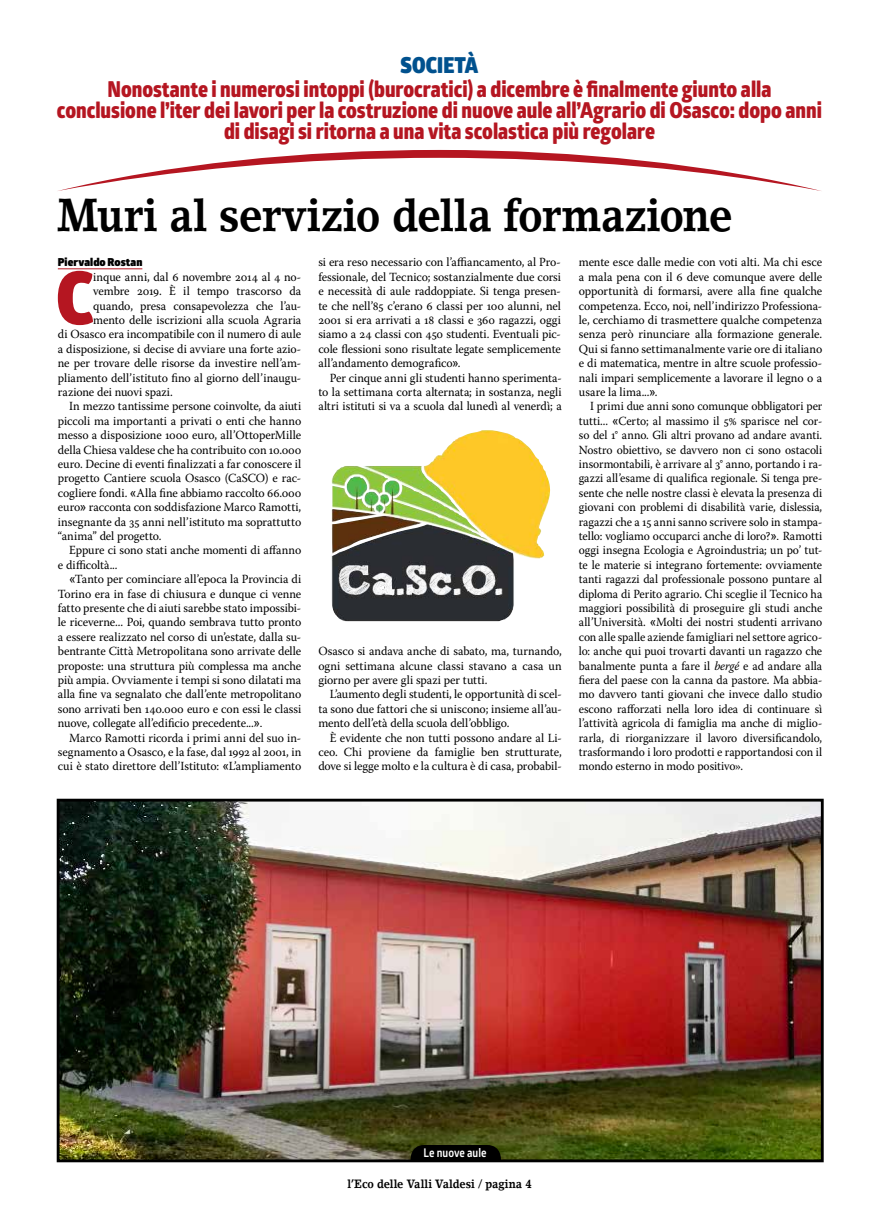
<style>
.page{position:relative;width:879px;height:1219px;background:#fff}
.page>*{position:absolute;margin:0;border:0;box-sizing:border-box;transform-origin:0 0}
.t1{font:900 72.4px "Glober";color:#b51621;scale:.88 1}
.t2{font:700 46px "Lino Letter Std";letter-spacing:-.01em;color:#000;scale:.88 1}
.t3{font:800 22px/21px "Glober";color:#b51621;text-align:center;scale:.88 1}
.t4{font:900 22px "Glober";letter-spacing:.01em;color:#00518e;scale:.88 1}
.t5{font:12.4px/14.4px "Warnock Pro";letter-spacing:-.005em;color:#000;text-align:justify;scale:.96 1}
.t6{font:12.4px/14.4px "Warnock Pro";letter-spacing:-.005em;color:#000;text-align:justify;scale:.94 1}
.t7{font:700 12px "Lino Letter Std";letter-spacing:-.005em;color:#000;scale:.88 1}
.t8{font:700 12px "Glober";color:#fff;scale:.88 1}
.t9{font:900 11px "Glober";letter-spacing:.005em;color:#000}
.s1{font-family:"Arial"}
.s2{font-style:italic}
</style>
<div class="page">
<svg style="left:58px;top:150px;width:763px;height:41px"></svg>
<hr style="left:58px;top:269px;width:84px;height:1px;background:#b51621">
<img style="left:61px;top:803px;width:758px;height:355px">
<div style="left:57px;top:799px;width:766px;height:363px;border:3px solid #000"></div>
<svg style="left:409px;top:1145px;width:93px;height:16px"></svg>
<img style="left:331px;top:430px;width:220px;height:129px">
<h3 class="t4" style="left:400px;top:48px;width:90px">SOCIETÀ</h3>
<h3 class="t3" style="left:57px;top:79px;width:871px">Nonostante i numerosi intoppi (burocratici) a dicembre è finalmente giunto alla conclusione l’iter dei lavori per la costruzione di nuove aule all’Agrario di Osasco: dopo anni di disagi si ritorna a una vita scolastica più regolare</h3>
<h2 class="t2" style="left:57px;top:187px;width:770px">Muri al servizio della formazione</h2>
<p class="t9" style="left:58px;top:254px;width:86px">Piervaldo Rostan</p>
<h1 class="t1" style="left:56px;top:242px;width:43px">C</h1>
<p class="t5" style="left:93px;top:269px;width:218px">inque anni, dal 6 novembre 2014 al 4 no-</p>
<p class="t5" style="left:93px;top:284px;width:218px">vembre 2019. È il tempo trascorso da</p>
<p class="t5" style="left:93px;top:298px;width:218px">quando, presa consapevolezza che l’au-</p>
<p class="t5" style="left:93px;top:313px;width:218px">mento delle iscrizioni alla scuola Agraria</p>
<p class="t5" style="left:58px;top:327px;width:255px">di Osasco era incompatibile con il numero di aule</p>
<p class="t5" style="left:58px;top:341px;width:255px">a disposizione, si decise di avviare una forte azio-</p>
<p class="t5" style="left:58px;top:356px;width:255px">ne per trovare delle risorse da investire nell’am-</p>
<p class="t5" style="left:58px;top:370px;width:255px">pliamento dell’istituto fino al giorno dell’inaugu-</p>
<p class="t5" style="left:58px;top:385px;width:121px">razione dei nuovi spazi.</p>
<p class="t5" style="left:69px;top:399px;width:243px">In mezzo tantissime persone coinvolte, da aiuti</p>
<p class="t5" style="left:58px;top:413px;width:255px">piccoli ma importanti a privati o enti che hanno</p>
<p class="t5" style="left:58px;top:428px;width:255px">messo a disposizione 1000 euro, all’OttoperMille</p>
<p class="t5" style="left:58px;top:442px;width:255px">della Chiesa valdese che ha contribuito con 10.000</p>
<p class="t5" style="left:58px;top:457px;width:255px">euro. Decine di eventi finalizzati a far conoscere il</p>
<p class="t5" style="left:58px;top:471px;width:255px">progetto Cantiere scuola Osasco (CaSCO) e rac-</p>
<p class="t5" style="left:58px;top:485px;width:255px">cogliere fondi. <span class="s1">«</span>Alla fine abbiamo raccolto 66.000</p>
<p class="t5" style="left:58px;top:500px;width:255px">euro<span class="s1">»</span> racconta con soddisfazione Marco Ramotti,</p>
<p class="t5" style="left:58px;top:514px;width:255px">insegnante da 35 anni nell’istituto ma soprattutto</p>
<p class="t5" style="left:58px;top:529px;width:110px">“anima” del progetto.</p>
<p class="t5" style="left:69px;top:543px;width:243px">Eppure ci sono stati anche momenti di affanno</p>
<p class="t5" style="left:58px;top:557px;width:64px">e difficoltà...</p>
<p class="t5" style="left:69px;top:572px;width:243px"><span class="s1">«</span>Tanto per cominciare all’epoca la Provincia di</p>
<p class="t5" style="left:58px;top:586px;width:255px">Torino era in fase di chiusura e dunque ci venne</p>
<p class="t5" style="left:58px;top:600px;width:255px">fatto presente che di aiuti sarebbe stato impossibi-</p>
<p class="t5" style="left:58px;top:615px;width:255px">le riceverne... Poi, quando sembrava tutto pronto</p>
<p class="t5" style="left:58px;top:629px;width:255px">a essere realizzato nel corso di un’estate, dalla su-</p>
<p class="t5" style="left:58px;top:644px;width:255px">bentrante Città Metropolitana sono arrivate delle</p>
<p class="t5" style="left:58px;top:658px;width:255px">proposte: una struttura più complessa ma anche</p>
<p class="t5" style="left:58px;top:673px;width:255px">più ampia. Ovviamente i tempi si sono dilatati ma</p>
<p class="t5" style="left:58px;top:687px;width:255px">alla fine va segnalato che dall’ente metropolitano</p>
<p class="t5" style="left:58px;top:701px;width:255px">sono arrivati ben 140.000 euro e con essi le classi</p>
<p class="t5" style="left:58px;top:716px;width:215px">nuove, collegate all’edificio precedente...<span class="s1">».</span></p>
<p class="t5" style="left:69px;top:730px;width:243px">Marco Ramotti ricorda i primi anni del suo in-</p>
<p class="t5" style="left:58px;top:745px;width:255px">segnamento a Osasco, e la fase, dal 1992 al 2001, in</p>
<p class="t5" style="left:58px;top:759px;width:255px">cui è stato direttore dell’Istituto: <span class="s1">«</span>L’ampliamento</p>
<p class="t5" style="left:318px;top:255px;width:254px">si era reso necessario con l’affiancamento, al Pro&shy;fessionale, del Tecnico; sostanzialmente due corsi e necessità di aule raddoppiate. Si tenga presen&shy;te che nell’85 c’erano 6 classi per 100 alunni, nel 2001 si era arrivati a 18 classi e 360 ragazzi, oggi siamo a 24 classi con 450 studenti. Eventuali pic&shy;cole flessioni sono risultate legate semplicemente all’andamento demografico<span class="s1">»</span>.</p>
<p class="t5" style="left:318px;top:370px;width:255px;text-indent:11px">Per cinque anni gli studenti hanno sperimenta&shy;to la settimana corta alternata; in sostanza, negli altri istituti si va a scuola dal lunedì al venerdì; a</p>
<p class="t5" style="left:318px;top:644px;width:255px">Osasco si andava anche di sabato, ma, turnando, ogni settimana alcune classi stavano a casa un giorno per avere gli spazi per tutti.</p>
<p class="t5" style="left:318px;top:687px;width:255px;text-indent:11px">L’aumento degli studenti, le opportunità di scel&shy;ta sono due fattori che si uniscono; insieme all’au&shy;mento dell’età della scuola dell’obbligo.</p>
<p class="t5" style="left:318px;top:730px;width:255px;text-indent:11px">È evidente che non tutti possono andare al Li&shy;ceo. Chi proviene da famiglie ben strutturate, dove si legge molto e la cultura è di casa, probabil-</p>
<p class="t5" style="left:579px;top:255px;width:255px">mente esce dalle medie con voti alti. Ma chi esce a mala pena con il 6 deve comunque avere delle opportunità di formarsi, avere alla fine qualche competenza. Ecco, noi, nell’indirizzo Professiona&shy;le, cerchiamo di trasmettere qualche competenza senza però rinunciare alla formazione generale.<br>Qui si fanno settimanalmente varie ore di italiano e di matematica, mentre in altre scuole professio&shy;nali impari semplicemente a lavorare il legno o a usare la lima...<span class="s1">»</span>.</p>
<p class="t6" style="left:579px;top:399px;width:260px;text-indent:11px">I primi due anni sono comunque obbligatori per tutti... <span class="s1">«</span>Certo; al massimo il 5% sparisce nel cor&shy;so del 1° anno. Gli altri provano ad andare avanti.<br>Nostro obiettivo, se davvero non ci sono ostacoli insormontabili, è arrivare al 3° anno, portando i ra&shy;gazzi all’esame di qualifica regionale. Si tenga pre&shy;sente che nelle nostre classi è elevata la presenza di giovani con problemi di disabilità varie, dislessia, ragazzi che a 15 anni sanno scrivere solo in stampa&shy;tello: vogliamo occuparci anche di loro?<span class="s1">».</span> Ramotti oggi insegna Ecologia e Agroindustria; un po’ tut&shy;te le materie si integrano fortemente: ovviamente tanti ragazzi dal professionale possono puntare al diploma di Perito agrario. Chi sceglie il Tecnico ha maggiori possibilità di proseguire gli studi anche all’Università. <span class="s1">«</span>Molti dei nostri studenti arrivano con alle spalle aziende famigliari nel settore agrico&shy;lo: anche qui puoi trovarti davanti un ragazzo che banalmente punta a fare il <span class="s2">bergé</span> e ad andare alla fiera del paese con la canna da pastore. Ma abbia&shy;mo davvero tanti giovani che invece dallo studio escono rafforzati nella loro idea di continuare sì l’attività agricola di famiglia ma anche di miglio&shy;rarla, di riorganizzare il lavoro diversificandolo, trasformando i loro prodotti e rapportandosi con il mondo esterno in modo positivo».</p>
<p class="t8" style="left:423px;top:1144px;width:73px">Le nuove aule</p>
<p class="t7" style="left:347px;top:1176px;width:211px">l’Eco delle Valli Valdesi / pagina 4</p>
</div>
